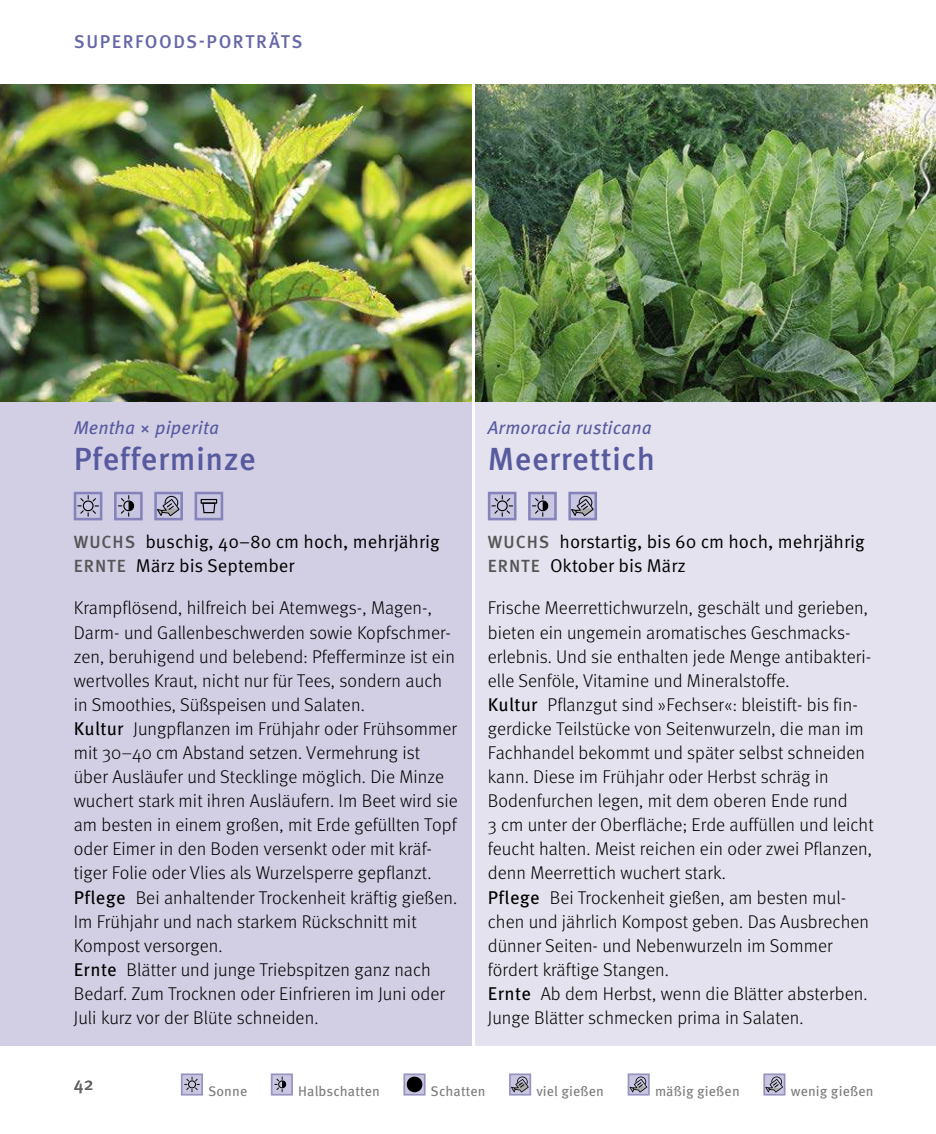
<style>
.page{position:relative;width:936px;height:1134px;background:#fff}
.page>*{position:absolute;margin:0;border:0;box-sizing:border-box;transform-origin:0 0}
.t1{font:500 32px "Meta OT";letter-spacing:.015em;color:#585a9f}
.t2{font:300 18.4px/24px "Meta OT";letter-spacing:.005em;color:#000}
.t3{font:18.4px/24px "Meta OT Norm";color:#000}
.t4{font:italic 18.4px "Meta OT";letter-spacing:.01em;color:#585a9f}
.t5{font:500 18.4px "Meta OT";letter-spacing:.085em;color:#6667a7}
.t6{font:18px "Meta OT";color:#636363}
.t7{font:14px "Meta OT";letter-spacing:.01em;color:#7c7c7c}
.s1{font-style:normal}
.s2{font-family:"Meta OT";font-weight:500;font-size:17.6px;color:#555}
.s3{font-weight:400}
</style>
<div class="page">
<div style="left:0;top:84px;width:471px;height:961px;background:#d2cfe5"></div>
<div style="left:475px;top:84px;width:460px;height:961px;background:#e4e2ee"></div>
<img style="left:475px;top:84px;width:460px;height:318px">
<img style="left:0;top:84px;width:471px;height:318px">
<svg style="left:78px;top:496px;width:20px;height:20px"></svg>
<div style="left:74px;top:492px;width:28px;height:28px;border:3px solid #8583b9"></div>
<div style="left:115px;top:493px;width:26px;height:26px;background:#c8c6e0"></div>
<svg style="left:118px;top:496px;width:17px;height:20px"></svg>
<div style="left:114px;top:492px;width:29px;height:28px;border:3px solid #8583b9"></div>
<svg style="left:158px;top:496px;width:21px;height:20px"></svg>
<div style="left:154px;top:492px;width:29px;height:28px;border:3px solid #8583b9"></div>
<div style="left:196px;top:493px;width:26px;height:26px;background:#c8c6e0"></div>
<div style="left:200px;top:499px;width:17px;height:5px;border:1px solid #000"></div>
<svg style="left:202px;top:502px;width:14px;height:12px"></svg>
<div style="left:194px;top:492px;width:29px;height:28px;border:3px solid #8583b9"></div>
<svg style="left:492px;top:496px;width:20px;height:20px"></svg>
<div style="left:488px;top:492px;width:28px;height:28px;border:3px solid #8583b9"></div>
<div style="left:529px;top:493px;width:26px;height:26px;background:#c8c6e0"></div>
<svg style="left:532px;top:496px;width:17px;height:20px"></svg>
<div style="left:528px;top:492px;width:28px;height:28px;border:3px solid #8583b9"></div>
<svg style="left:572px;top:496px;width:21px;height:20px"></svg>
<div style="left:568px;top:492px;width:29px;height:28px;border:3px solid #8583b9"></div>
<div style="left:182px;top:1074px;width:20px;height:21px;background:#c8c6e0"></div>
<svg style="left:185px;top:1077px;width:14px;height:15px"></svg>
<div style="left:181px;top:1073px;width:22px;height:22px;border:2px solid #9693c1"></div>
<div style="left:272px;top:1074px;width:20px;height:21px;background:#c8c6e0"></div>
<svg style="left:275px;top:1077px;width:12px;height:15px"></svg>
<div style="left:271px;top:1073px;width:22px;height:22px;border:2px solid #9693c1"></div>
<svg style="left:403px;top:1076px;width:23px;height:20px"></svg>
<div style="left:403px;top:1073px;width:22px;height:22px;border:2px solid #9693c1"></div>
<svg style="left:512px;top:1076px;width:16px;height:16px"></svg>
<div style="left:509px;top:1073px;width:22px;height:22px;border:2px solid #9693c1"></div>
<svg style="left:630px;top:1076px;width:16px;height:16px"></svg>
<div style="left:627px;top:1073px;width:22px;height:22px;border:2px solid #9693c1"></div>
<svg style="left:766px;top:1076px;width:16px;height:16px"></svg>
<div style="left:763px;top:1073px;width:22px;height:22px;border:2px solid #9693c1"></div>
<p class="t5" style="left:74px;top:31px;width:230px">SUPERFOODS-PORTRÄTS</p>
<p class="t4" style="left:74px;top:420px;width:147px">Mentha <span class="s1">×</span> piperita</p>
<h1 class="t1" style="left:74px;top:440px;width:184px">Pfefferminze</h1>
<p class="t3" style="left:74px;top:531px;width:367px"><span class="s2">WUCHS</span> buschig, 40–80 cm hoch, mehrjährig<br><span class="s2">ERNTE</span> März bis September</p>
<p class="t2" style="left:74px;top:597px;width:385px">Krampflösend, hilfreich bei Atemwegs-, Magen-, Darm- und Gallenbeschwerden sowie Kopfschmer&shy;zen, beruhigend und belebend: Pfefferminze ist ein wertvolles Kraut, nicht nur für Tees, sondern auch in Smoothies, Süßspeisen und Salaten.<br><span class="s3">Kultur</span> Jungpflanzen im Frühjahr oder Frühsommer mit 30–40 cm Abstand setzen. Vermehrung ist über Ausläufer und Stecklinge möglich. Die Minze wuchert stark mit ihren Ausläufern. Im Beet wird sie am besten in einem großen, mit Erde gefüllten Topf oder Eimer in den Boden versenkt oder mit kräf&shy;tiger Folie oder Vlies als Wurzelsperre gepflanzt.<br><span class="s3">Pflege</span> Bei anhaltender Trockenheit kräftig gießen.<br>Im Frühjahr und nach starkem Rückschnitt mit Kompost versorgen.<br><span class="s3">Ernte</span> Blätter und junge Triebspitzen ganz nach Bedarf. Zum Trocknen oder Einfrieren im Juni oder Juli kurz vor der Blüte schneiden.</p>
<p class="t4" style="left:488px;top:421px;width:165px">Armoracia rusticana</p>
<h1 class="t1" style="left:488px;top:440px;width:169px">Meerrettich</h1>
<p class="t3" style="left:488px;top:531px;width:378px"><span class="s2">WUCHS</span> horstartig, bis 60 cm hoch, mehrjährig<br><span class="s2">ERNTE</span> Oktober bis März</p>
<p class="t2" style="left:488px;top:597px;width:387px">Frische Meerrettichwurzeln, geschält und gerieben, bieten ein ungemein aromatisches Geschmacks&shy;erlebnis. Und sie enthalten jede Menge antibakteri&shy;elle Senföle, Vitamine und Mineralstoffe.<br><span class="s3">Kultur</span> Pflanzgut sind »Fechser«: bleistift- bis fin&shy;gerdicke Teilstücke von Seitenwurzeln, die man im Fachhandel bekommt und später selbst schneiden kann. Diese im Frühjahr oder Herbst schräg in<br>Bo denfurchen legen, mit dem oberen Ende rund<br>3 cm unter der Oberfläche; Erde auffüllen und leicht feucht halten. Meist reichen ein oder zwei Pflanzen, denn Meerrettich wuchert stark.<br><span class="s3">Pflege</span> Bei Trockenheit gießen, am besten mul&shy;chen und jährlich Kompost geben. Das Ausbrechen dünner Seiten- und Nebenwurzeln im Sommer fördert kräftige Stangen.<br><span class="s3">Ernte</span> Ab dem Herbst, wenn die Blätter absterben.<br>Junge Blätter schmecken prima in Salaten.</p>
<p class="t6" style="left:74px;top:1076px;width:22px">42</p>
<p class="t7" style="left:208px;top:1085px;width:41px">Sonne</p>
<p class="t7" style="left:298px;top:1085px;width:83px">Halbschatten</p>
<p class="t7" style="left:430px;top:1085px;width:56px">Schatten</p>
<p class="t7" style="left:536px;top:1085px;width:69px">viel gießen</p>
<p class="t7" style="left:655px;top:1085px;width:86px">mäßig gießen</p>
<p class="t7" style="left:790px;top:1085px;width:84px">wenig gießen</p>
</div>
